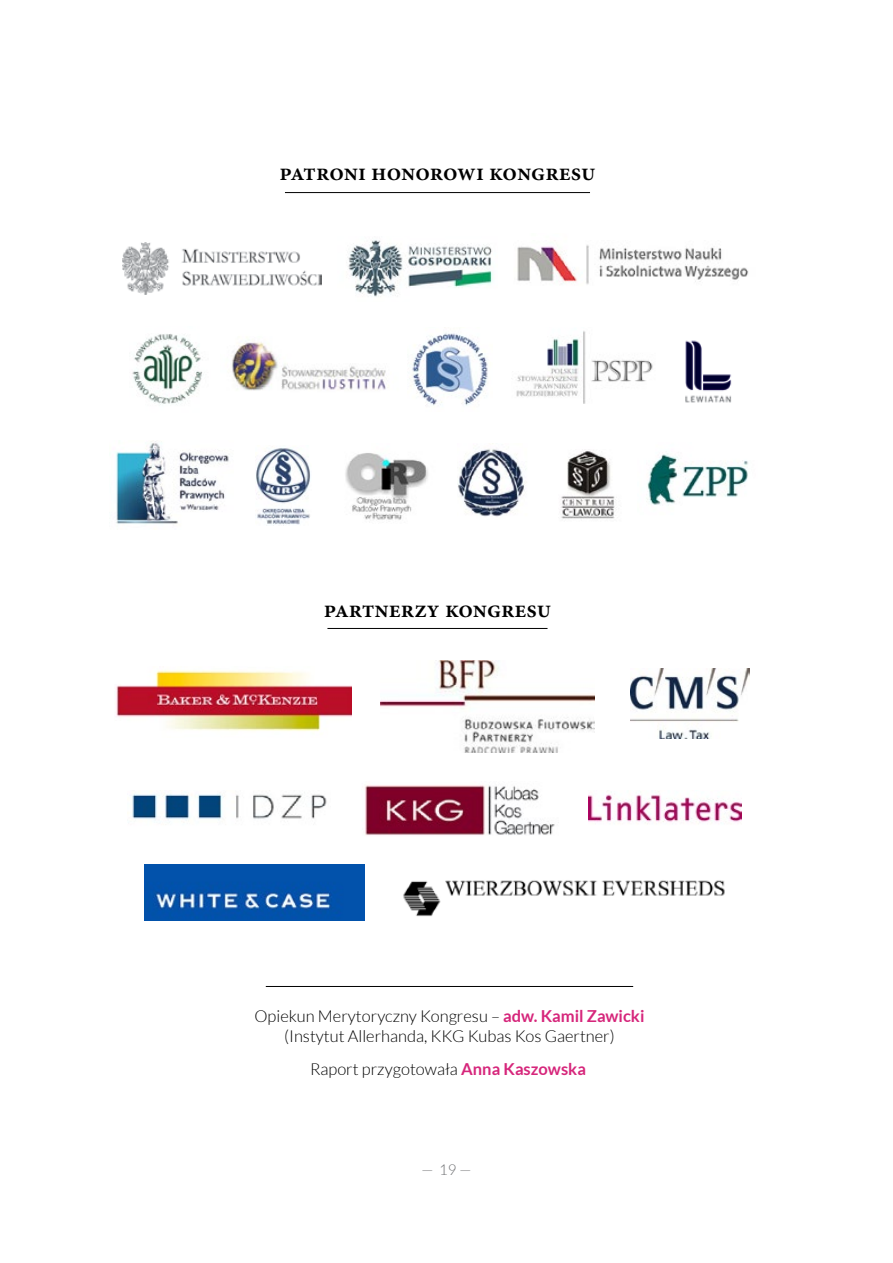
<style>
.page{position:relative;width:893px;height:1263px;background:#fff}
.page>*{position:absolute;margin:0;border:0;box-sizing:border-box;transform-origin:0 0}
.t1{font:600 24px "Minion Pro";color:#000}
.t2{font:300 16.5px/19.8px "Lato";color:#000;text-align:center}
.t3{font:300 15px "Lato";color:#6d6e71}
.s1{font-weight:700;color:#d6267b}
</style>
<div class="page">
<hr style="left:285px;top:192px;width:305px;height:1px;background:#000">
<img style="left:122px;top:243px;width:200px;height:51px">
<img style="left:516px;top:331px;width:137px;height:73px">
<img style="left:132px;top:334px;width:70px;height:71px">
<img style="left:256px;top:448px;width:55px;height:77px">
<img style="left:685px;top:340px;width:47px;height:63px">
<img style="left:232px;top:342px;width:157px;height:49px">
<img style="left:561px;top:450px;width:55px;height:69px">
<hr style="left:327px;top:628px;width:220px;height:1px;background:#000">
<hr style="left:266px;top:986px;width:367px;height:1px;background:#000">
<img style="left:589px;top:791px;width:152px;height:31px">
<img style="left:132px;top:794px;width:195px;height:26px">
<img style="left:365px;top:785px;width:190px;height:51px">
<img style="left:348px;top:240px;width:145px;height:57px">
<img style="left:517px;top:245px;width:232px;height:40px">
<img style="left:412px;top:333px;width:76px;height:73px">
<img style="left:116px;top:441px;width:113px;height:83px">
<img style="left:345px;top:453px;width:83px;height:67px">
<img style="left:458px;top:449px;width:67px;height:68px">
<img style="left:647px;top:453px;width:101px;height:52px">
<img style="left:116px;top:670px;width:235px;height:61px">
<img style="left:630px;top:668px;width:119px;height:70px">
<img style="left:145px;top:865px;width:220px;height:55px">
<img style="left:403px;top:880px;width:322px;height:37px">
<img style="left:381px;top:660px;width:213px;height:92px">
<h1 class="t1" style="left:280px;top:156px;width:317px">paTRONI HONOROWI Kongresu</h1>
<h1 class="t1" style="left:324px;top:593px;width:229px">PARTNERZY kongresu</h1>
<p class="t2" style="left:254px;top:1006px;width:391px">Opiekun Merytoryczny Kongresu – <span class="s1">adw. Kamil Zawicki </span>(Instytut Allerhanda, KKG Kubas Kos Gaertner)</p>
<p class="t2" style="left:310px;top:1059px;width:277px">Raport przygotowała <span class="s1">Anna Kaszowska</span></p>
<p class="t3" style="left:421px;top:1161px;width:51px">— 19 —</p>
</div>
